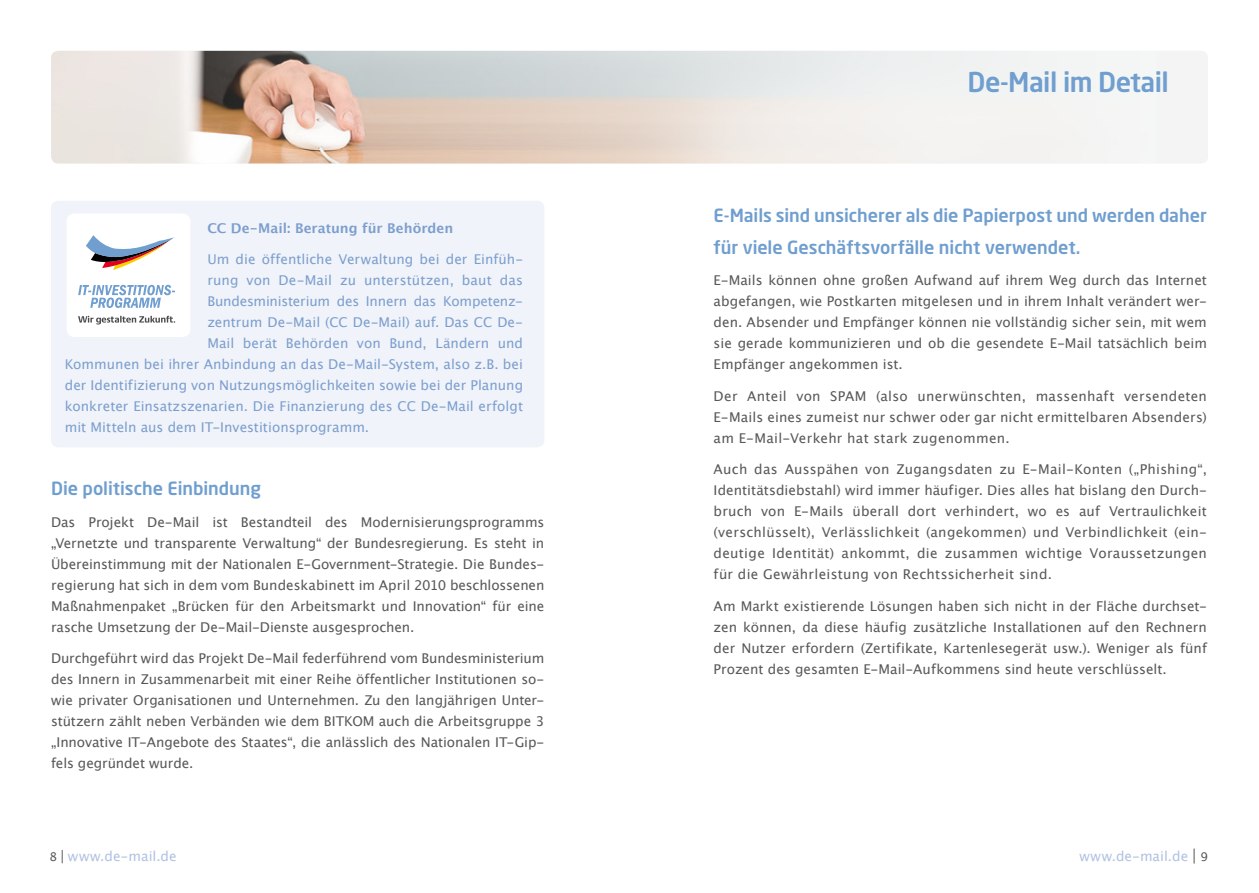
<style>
.page{position:relative;width:1259px;height:893px;background:#fff}
.page>*{position:absolute;margin:0;border:0;box-sizing:border-box;transform-origin:0 0}
.t1{font:500 27px "Neo Sans Std";letter-spacing:-.02em;color:#6f9ecf}
.t2{font:500 18px/31.5px "Neo Sans Std";color:#6f9ecf}
.t3{font:13.5px/21px "Lucida Grande";letter-spacing:.005em;color:#58585a;text-align:justify}
.t4{font:13.5px "Lucida Grande";color:#7c9ece}
.t5{font:13.5px "Lucida Grande";letter-spacing:.005em;color:#b1c2e1}
.t6{font:700 13.5px "Lucida Grande";letter-spacing:.005em;color:#7c9ece}
.s1{font-family:"Lucida Sans";font-size:12px;color:#58585a}
.s2{font-family:"Lucida Sans";font-size:14.4px;color:#4b4b4d}
.s3{font-family:"Lucida Sans";font-size:16.2px;color:#58585a}
</style>
<div class="page">
<div style="left:51px;top:201px;width:493px;height:246px;background:#f0f3f9;border-radius:7px"></div>
<div style="left:67px;top:213px;width:123px;height:124px;background:#fff;border-radius:8px"></div>
<svg style="left:78px;top:316px;width:97px;height:8px"></svg>
<svg style="left:78px;top:285px;width:97px;height:23px"></svg>
<svg style="left:86px;top:235px;width:88px;height:35px"></svg>
<img style="left:51px;top:51px;width:1157px;height:112px">
<p class="t6" style="left:207px;top:220px;width:248px">CC De-Mail: Beratung für Behörden</p>
<p class="t4" style="left:207px;top:251px;width:317px">Um die öffentliche Verwaltung bei der Einfüh-</p>
<p class="t4" style="left:207px;top:272px;width:317px">rung von De-Mail zu unterstützen, baut das</p>
<p class="t4" style="left:207px;top:293px;width:317px">Bundesministerium des Innern das Kompetenz-</p>
<p class="t4" style="left:207px;top:314px;width:317px">zentrum De-Mail (CC De-Mail) auf. Das CC De-</p>
<p class="t4" style="left:207px;top:335px;width:317px">Mail berät Behörden von Bund, Ländern und</p>
<p class="t4" style="left:65px;top:356px;width:460px">Kommunen bei ihrer Anbindung an das De-Mail-System, also z.B. bei</p>
<p class="t4" style="left:65px;top:377px;width:460px">der Identifizierung von Nutzungsmöglichkeiten sowie bei der Planung</p>
<p class="t4" style="left:65px;top:398px;width:460px">konkreter Einsatzszenarien. Die Finanzierung des CC De-Mail erfolgt</p>
<p class="t4" style="left:65px;top:419px;width:306px">mit Mitteln aus dem IT-Investitionsprogramm.</p>
<h2 class="t2" style="left:51px;top:472px;width:211px">Die politische Einbindung</h2>
<p class="t3" style="left:51px;top:511px;width:495px">Das Projekt De-Mail ist Bestandteil des Modernisierungsprogramms „Vernetzte und transparente Verwaltung“ der Bundesregierung. Es steht in Übereinstimmung mit der Nationalen E-Government-Strategie. Die Bundes&shy;regierung hat sich in dem vom Bundeskabinett im April 2010 beschlossenen Maßnahmenpaket „Brücken für den Arbeitsmarkt und Innovation“ für eine rasche Umsetzung der De-Mail-Dienste ausgesprochen.</p>
<p class="t3" style="left:51px;top:648px;width:495px">Durchgeführt wird das Projekt De-Mail federführend vom Bundesministerium des Innern in Zusammenarbeit mit einer Reihe öffentlicher Institutionen so&shy;wie privater Organisationen und Unternehmen. Zu den langjährigen Unter&shy;stützern zählt neben Verbänden wie dem BITKOM auch die Arbeitsgruppe 3 „Innovative IT-Angebote des Staates“, die anlässlich des Nationalen IT-Gip&shy;fels gegründet wurde.</p>
<h1 class="t1" style="left:967px;top:65px;width:203px">De-Mail im Detail</h1>
<h2 class="t2" style="left:713px;top:199px;width:495px">E-Mails sind unsicherer als die Papierpost und werden daher für viele Geschäftsvorfälle nicht verwendet.</h2>
<p class="t3" style="left:713px;top:270px;width:495px">E-Mails können ohne großen Aufwand auf ihrem Weg durch das Internet abgefangen, wie Postkarten mitgelesen und in ihrem Inhalt verändert wer&shy;den. Absender und Empfänger können nie vollständig sicher sein, mit wem sie gerade kommunizieren und ob die gesendete E-Mail tatsächlich beim Empfänger angekommen ist.</p>
<p class="t3" style="left:713px;top:385px;width:495px">Der Anteil von SPAM (also unerwünschten, massenhaft versendeten E-Mails eines zumeist nur schwer oder gar nicht ermittelbaren Absenders) am E-Mail-Verkehr hat stark zugenommen.</p>
<p class="t3" style="left:713px;top:459px;width:495px">Auch das Ausspähen von Zugangsdaten zu E-Mail-Konten („Phishing“, Identitätsdiebstahl) wird immer häufiger. Dies alles hat bislang den Durch&shy;bruch von E-Mails überall dort verhindert, wo es auf Vertraulichkeit (verschlüsselt), Verlässlichkeit (angekommen) und Verbindlichkeit (ein&shy;deutige Identität) ankommt, die zusammen wichtige Voraussetzungen für die Gewährleistung von Rechtssicherheit sind.</p>
<p class="t3" style="left:713px;top:595px;width:495px">Am Markt existierende Lösungen haben sich nicht in der Fläche durchset&shy;zen können, da diese häufig zusätzliche Installationen auf den Rechnern der Nutzer erfordern (Zertifikate, Kartenlesegerät usw.). Weniger als fünf Prozent des gesamten E-Mail-Aufkommens sind heute verschlüsselt.</p>
<p class="t5" style="left:49px;top:848px;width:129px"><span class="s1">8</span> <span class="s2">|</span> www.de-mail.de</p>
<p class="t5" style="left:1079px;top:848px;width:130px">www.de-mail.de <span class="s3">|</span> <span class="s1">9</span></p>
</div>
